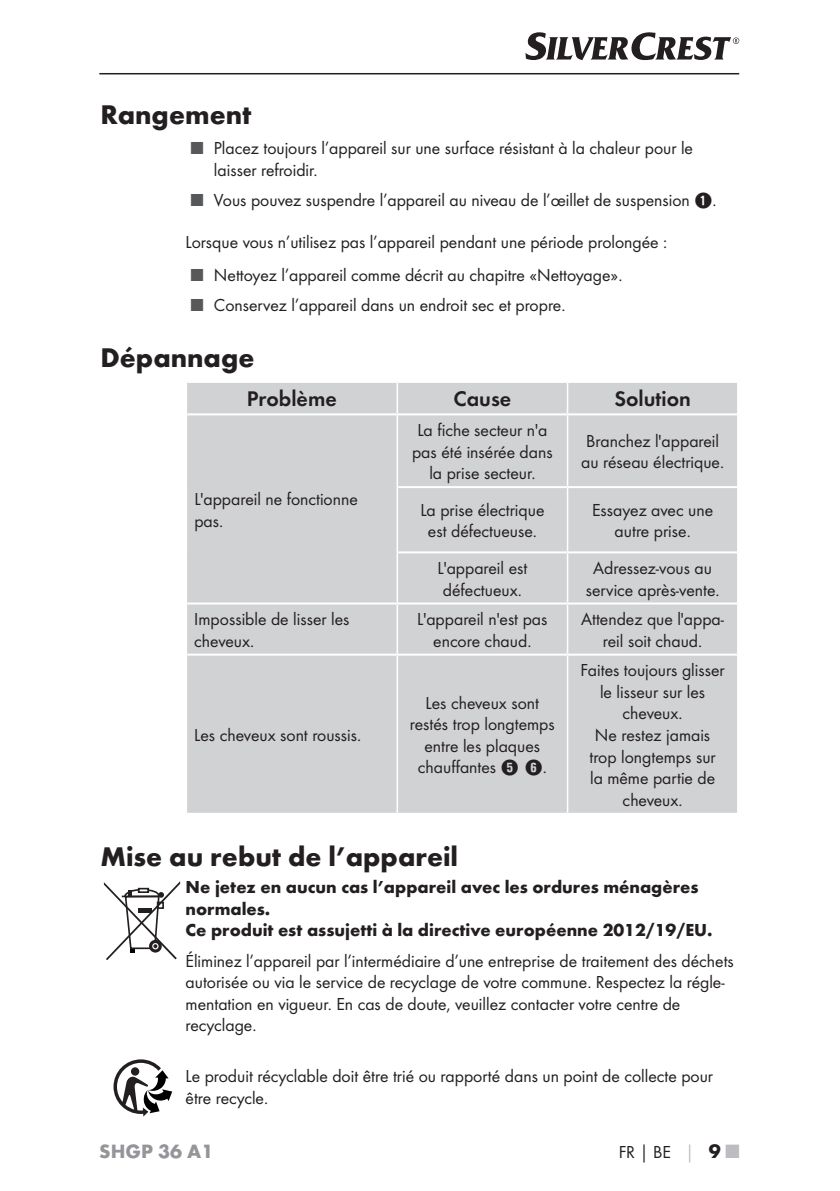
<style>
.page{position:relative;width:840px;height:1191px;background:#fff}
.page>*{position:absolute;margin:0;border:0;box-sizing:border-box;transform-origin:0 0}
.t1{font:700 28px "Futura";color:#231f20}
.t2{font:22px "Futura Dem";color:#231f20}
.t3{font:700 20px "Futura";color:#939598}
.t4{font:18px/21.6px "Futura Boo";color:#231f20;text-align:center}
.t5{font:700 18px/21.6px "Futura";color:#231f20}
.s1{color:#57585a}
.s2{font-family:"Hako PI Nummern"}
.s3{font-family:"Futura";font-weight:700}
.s4{font-family:"Futura";font-weight:700;color:#bcbdc0}
.s5{font-family:"Futura";font-weight:700;font-size:20px}
.s6{font-family:"Futura";font-weight:700;font-size:20px;color:#bcbdc0}
</style>
<div class="page">
<hr style="left:99px;top:73px;width:639px;height:1px;background:#231f20">
<svg style="left:525px;top:32px;width:213px;height:28px"></svg>
<div style="left:187px;top:383px;width:549px;height:430px;background:#d1d2d4"></div>
<hr style="left:187px;top:413px;width:210px;height:2px;background:#fff">
<hr style="left:397px;top:413px;width:170px;height:2px;background:#fff">
<hr style="left:567px;top:413px;width:169px;height:2px;background:#fff">
<hr style="left:398px;top:486px;width:169px;height:2px;background:#fff">
<hr style="left:567px;top:486px;width:169px;height:2px;background:#fff">
<hr style="left:398px;top:551px;width:169px;height:2px;background:#fff">
<hr style="left:567px;top:551px;width:169px;height:2px;background:#fff">
<hr style="left:187px;top:602px;width:210px;height:2px;background:#fff">
<hr style="left:397px;top:602px;width:170px;height:2px;background:#fff">
<hr style="left:567px;top:602px;width:169px;height:2px;background:#fff">
<hr style="left:187px;top:653px;width:210px;height:2px;background:#fff">
<hr style="left:396px;top:383px;width:2px;height:30px;background:#fff">
<hr style="left:566px;top:383px;width:2px;height:30px;background:#fff">
<hr style="left:396px;top:415px;width:2px;height:72px;background:#fff">
<hr style="left:566px;top:415px;width:2px;height:71px;background:#fff">
<hr style="left:396px;top:487px;width:2px;height:65px;background:#fff">
<hr style="left:566px;top:488px;width:2px;height:63px;background:#fff">
<hr style="left:396px;top:552px;width:2px;height:50px;background:#fff">
<hr style="left:566px;top:553px;width:2px;height:49px;background:#fff">
<hr style="left:396px;top:604px;width:2px;height:49px;background:#fff">
<hr style="left:566px;top:604px;width:2px;height:49px;background:#fff">
<hr style="left:397px;top:653px;width:170px;height:2px;background:#fff">
<hr style="left:567px;top:653px;width:169px;height:2px;background:#fff">
<hr style="left:396px;top:655px;width:2px;height:158px;background:#fff">
<hr style="left:566px;top:655px;width:2px;height:158px;background:#fff">
<svg style="left:113px;top:1059px;width:59px;height:57px"></svg>
<svg style="left:104px;top:881px;width:76px;height:79px"></svg>
<h1 class="t1" style="left:100px;top:97px;width:152px">Rangement</h1>
<p class="t4" style="left:214px;top:137px;width:480px;text-align:left;text-indent:-23px"><span class="s1">■</span> Placez toujours l’appareil sur une surface résistant à la chaleur pour le laisser refroidir.</p>
<p class="t4" style="left:191px;top:189px;width:524px"><span class="s1">■</span> Vous pouvez suspendre l’appareil au niveau de l’œillet de suspension <span class="s2">1</span>.</p>
<p class="t4" style="left:185px;top:231px;width:483px">Lorsque vous n’utilisez pas l’appareil pendant une période prolongée :</p>
<p class="t4" style="left:191px;top:264px;width:430px"><span class="s1">■</span> Nettoyez l’appareil comme décrit au chapitre «Nettoyage».</p>
<p class="t4" style="left:191px;top:294px;width:373px"><span class="s1">■</span> Conservez l’appareil dans un endroit sec et propre.</p>
<h1 class="t1" style="left:100px;top:340px;width:155px">Dépannage</h1>
<p class="t2" style="left:247px;top:386px;width:91px">Problème</p>
<p class="t2" style="left:453px;top:386px;width:59px">Cause</p>
<p class="t2" style="left:614px;top:386px;width:78px">Solution</p>
<p class="t4" style="left:194px;top:488px;width:165px;text-align:left">L'appareil ne fonctionne pas.</p>
<p class="t4" style="left:412px;top:419px;width:142px">La fiche secteur n'a pas été insérée dans la prise secteur.</p>
<p class="t4" style="left:581px;top:430px;width:142px;text-align:left">Branchez l'appareil au réseau électrique.</p>
<p class="t4" style="left:420px;top:499px;width:125px">La prise électrique est défectueuse.</p>
<p class="t4" style="left:592px;top:499px;width:122px">Essayez avec une autre prise.</p>
<p class="t4" style="left:437px;top:557px;width:91px;text-align:left">L'appareil est défectueux.</p>
<p class="t4" style="left:585px;top:557px;width:133px">Adressez-vous au service après-vente.</p>
<p class="t4" style="left:194px;top:608px;width:156px;text-align:left">Impossible de lisser les cheveux.</p>
<p class="t4" style="left:417px;top:608px;width:132px">L'appareil n'est pas encore chaud.</p>
<p class="t4" style="left:580px;top:608px;width:144px">Attendez que l'appa&shy;reil soit chaud.</p>
<p class="t4" style="left:194px;top:724px;width:166px">Les cheveux sont roussis.</p>
<p class="t4" style="left:410px;top:691px;width:146px">Les cheveux sont restés trop longtemps entre les plaques chauffantes <span class="s2">5 6</span>.</p>
<p class="t4" style="left:580px;top:659px;width:145px">Faites toujours glisser le lisseur sur les cheveux.<br>Ne restez jamais trop longtemps sur<br>la même partie de cheveux.</p>
<h1 class="t1" style="left:100px;top:839px;width:359px">Mise au rebut de l’appareil</h1>
<p class="t5" style="left:185px;top:876px;width:526px">Ne jetez en aucun cas l’appareil avec les ordures ménagères normales.<br>Ce produit est assujetti à la directive européenne 2012/19/EU.</p>
<p class="t4" style="left:185px;top:949px;width:549px;text-align:left">Éliminez l’appareil par l’intermédiaire d’une entreprise de traitement des déchets autorisée ou via le service de recyclage de votre commune. Respectez la régle&shy;mentation en vigueur. En cas de doute, veuillez contacter votre centre de recyclage.</p>
<p class="t4" style="left:185px;top:1065px;width:528px;text-align:left">Le produit récyclable doit être trié ou rapporté dans un point de collecte pour être recycle.</p>
<p class="t3" style="left:99px;top:1139px;width:115px">SHGP 36 A1</p>
<p class="t4" style="left:618px;top:1141px;width:122px">FR<span class="s3">│</span>BE <span class="s4">│</span> <span class="s5">9</span> <span class="s6">■</span></p>
</div>
